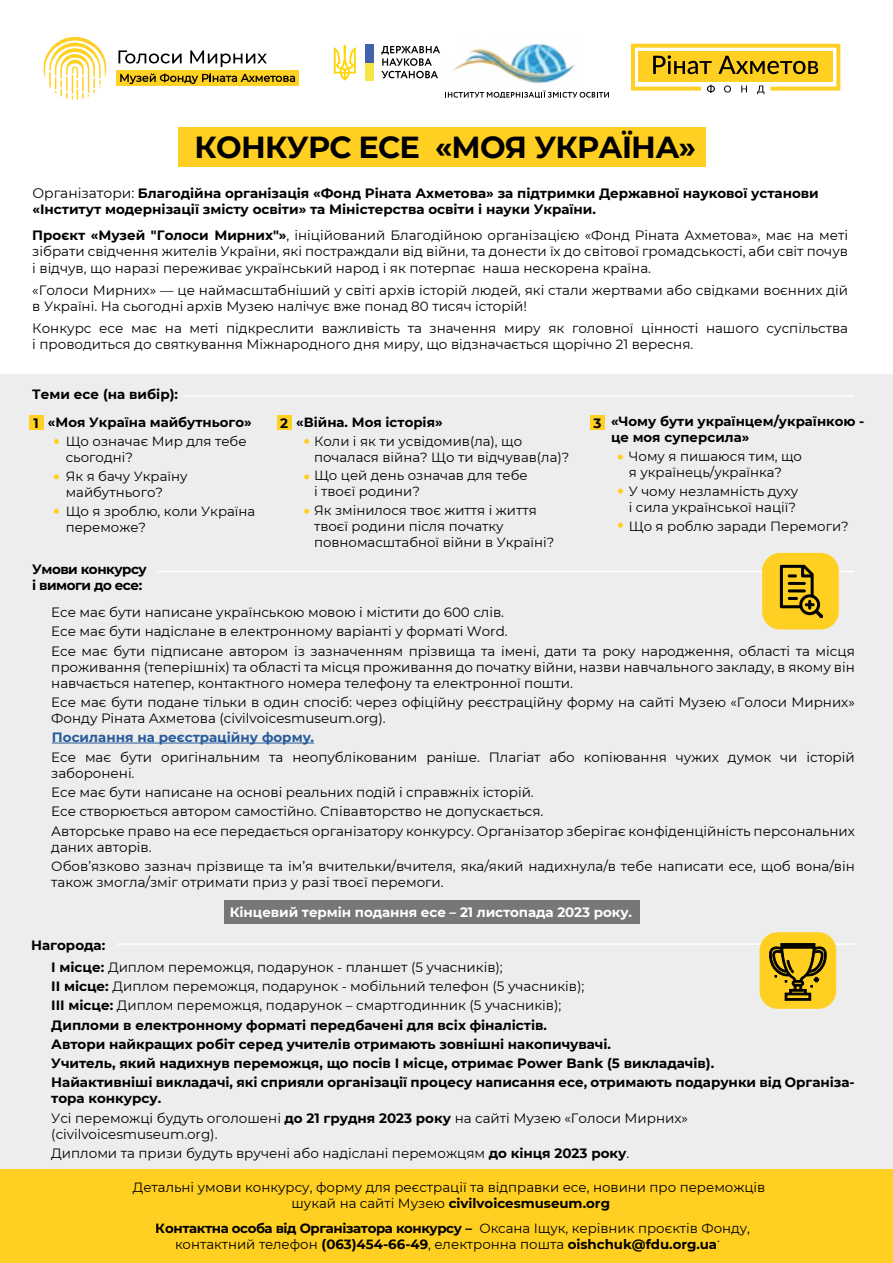
<style>
.page{position:relative;width:893px;height:1263px;background:#fff}
.page>*{position:absolute;margin:0;border:0;box-sizing:border-box;transform-origin:0 0}
.t1{font:700 30.45px "Montserrat";letter-spacing:-.025em;color:#000}
.t2{font:13.5px/16.2px "Montserrat";color:#000}
.t3{font:700 13.5px/19.2px "Montserrat";color:#000}
.t4{font:700 13.5px "Montserrat";letter-spacing:-.005em;color:#fff}
.t5{font:700 13.5px "Montserrat";color:#275b9b}
.t6{font:700 13.5px/16.2px "Montserrat";letter-spacing:-.035em;color:#000}
.t7{font:13.35px/16px "Montserrat";color:#000}
.t8{font:700 13.35px/16px "Montserrat";letter-spacing:-.03em;color:#000}
.t9{font:700 13.35px/16px "Montserrat";color:#000}
.s1{font-weight:400;font-size:13.95px}
.s2{font-weight:700}
.s3{font-weight:400}
</style>
<div class="page">
<div style="left:179px;top:127px;width:527px;height:40px;background:#ffcf21"></div>
<div style="left:0;top:374px;width:893px;height:807px;background:#ededed"></div>
<div style="left:224px;top:900px;width:416px;height:23px;background:#777"></div>
<div style="left:29px;top:416px;width:15px;height:14px;background:#ffcf21"></div>
<div style="left:277px;top:416px;width:15px;height:14px;background:#ffcf21"></div>
<div style="left:591px;top:416px;width:14px;height:14px;background:#ffcf21"></div>
<div style="left:1px;top:1169px;width:892px;height:94px;background:#ffcf21"></div>
<hr style="left:157px;top:571px;width:697px;height:1px;background:#fff">
<hr style="left:117px;top:943px;width:738px;height:2px;background:#fff">
<hr style="left:184px;top:395px;width:670px;height:2px;background:#fff">
<div style="left:762px;top:553px;width:77px;height:76px;background:#ffcf21;border-radius:18px"></div>
<svg style="left:780px;top:565px;width:43px;height:53px"></svg>
<div style="left:760px;top:932px;width:76px;height:77px;background:#ffcf21;border-radius:18px"></div>
<svg style="left:769px;top:943px;width:58px;height:58px"></svg>
<svg style="left:334px;top:44px;width:22px;height:37px"></svg>
<div style="left:365px;top:63px;width:9px;height:18px;background:#f7e646"></div>
<div style="left:365px;top:44px;width:9px;height:19px;background:#4161aa"></div>
<svg style="left:381px;top:46px;width:59px;height:32px"></svg>
<img style="left:453px;top:43px;width:122px;height:41px">
<svg style="left:445px;top:90px;width:164px;height:8px"></svg>
<svg style="left:54px;top:439px;width:5px;height:5px"></svg>
<svg style="left:304px;top:439px;width:5px;height:5px"></svg>
<svg style="left:618px;top:454px;width:5px;height:5px"></svg>
<svg style="left:618px;top:489px;width:5px;height:5px"></svg>
<svg style="left:618px;top:523px;width:5px;height:5px"></svg>
<svg style="left:304px;top:474px;width:5px;height:5px"></svg>
<svg style="left:304px;top:509px;width:5px;height:5px"></svg>
<svg style="left:54px;top:474px;width:5px;height:5px"></svg>
<svg style="left:54px;top:509px;width:5px;height:5px"></svg>
<svg style="left:631px;top:44px;width:209px;height:50px"></svg>
<div style="left:116px;top:71px;width:182px;height:15px;background:#ffd122"></div>
<svg style="left:44px;top:37px;width:62px;height:63px"></svg>
<svg style="left:118px;top:50px;width:64px;height:14px"></svg>
<svg style="left:190px;top:50px;width:77px;height:17px"></svg>
<svg style="left:120px;top:73px;width:175px;height:11px"></svg>
<hr style="left:52px;top:743px;width:262px;height:1px;background:#275b9b">
<h1 class="t1" style="left:195px;top:125px;width:503px">КОНКУРС ЕСЕ «МОЯ УКРАЇНА»</h1>
<p class="t3" style="left:32px;top:184px;width:788px;line-height:16.2px"><span class="s1">Організатори:</span> Благодійна організація «Фонд Ріната Ахметова» за підтримки Державної наукової установи «Інститут модернізації змісту освіти» та Міністерства освіти і науки України.</p>
<p class="t2" style="left:32px;top:227px;width:817px;text-align:justify"><span class="s2">Проєкт «Музей "Голоси Мирних"»</span>, ініційований Благодійною організацією «Фонд Ріната Ахметова», має на меті зібрати свідчення жителів України, які постраждали від війни, та донести їх до світової громадськості, аби світ почув і відчув, що наразі переживає український народ і як потерпає наша нескорена країна.</p>
<p class="t2" style="left:32px;top:281px;width:817px">«Голоси Мирних» — це наймасштабніший у світі архів історій людей, які стали жертвами або свідками воєнних дій в Україні. На сьогодні архів Музею налічує вже понад 80 тисяч історій!</p>
<p class="t2" style="left:32px;top:320px;width:817px">Конкурс есе має на меті підкреслити важливість та значення миру як головної цінності нашого суспільства і проводиться до святкування Міжнародного дня миру, що відзначається щорічно 21 вересня.</p>
<p class="t3" style="left:32px;top:380px;width:147px;line-height:28.2px">Теми есе (на вибір):<br>1</p>
<p class="t9" style="left:48px;top:414px;width:205px">«Моя Україна майбутнього»</p>
<p class="t7" style="left:66px;top:433px;width:182px">Що означає Мир для тебе сьогодні?</p>
<p class="t7" style="left:66px;top:468px;width:123px">Як я бачу Україну майбутнього?</p>
<p class="t7" style="left:66px;top:503px;width:191px">Що я зроблю, коли Україна переможе?</p>
<p class="t6" style="left:32px;top:560px;width:116px">Умови конкурсу і вимоги до есе:</p>
<p class="t9" style="left:296px;top:413px;width:148px">«Війна. Моя історія»</p>
<p class="t7" style="left:314px;top:432px;width:257px">Коли і як ти усвідомив(ла), що почалася війна? Що ти відчував(ла)?</p>
<p class="t7" style="left:314px;top:467px;width:215px">Що цей день означав для тебе і твоєї родини?</p>
<p class="t7" style="left:314px;top:502px;width:242px">Як змінилося твоє життя і життя твоєї родини після початку повномасштабної війни в Україні?</p>
<p class="t3" style="left:280px;top:412px;width:9px">2</p>
<p class="t3" style="left:593px;top:412px;width:9px">3</p>
<p class="t9" style="left:611px;top:412px;width:255px">«Чому бути українцем/українкою - це моя суперсила»</p>
<p class="t7" style="left:629px;top:447px;width:175px">Чому я пишаюся тим, що я українець/українка?</p>
<p class="t7" style="left:629px;top:482px;width:171px">У чому незламність духу і сила української нації?</p>
<p class="t7" style="left:629px;top:517px;width:222px">Що я роблю заради Перемоги?</p>
<p class="t2" style="left:51px;top:602px;width:805px;line-height:19.2px">Есе має бути написане українською мовою і містити до 600 слів.<br>Есе має бути надіслане в електронному варіанті у форматі Word.<br>Есе має бути підписане автором із зазначенням прізвища та імені, дати та року народження, області та місця</p>
<p class="t2" style="left:51px;top:658px;width:805px">проживання (теперішніх) та області та місця проживання до початку війни, назви навчального закладу, в якому він навчається натепер, контактного номера телефону та електронної пошти.</p>
<p class="t2" style="left:51px;top:694px;width:805px">Есе має бути подане тільки в один спосіб: через офіційну реєстраційну форму на сайті Музею «Голоси Мирних»<br>Фонду Ріната Ахметова (civilvoicesmuseum.org).</p>
<p class="t2" style="left:51px;top:748px;width:805px">Есе має бути оригінальним та неопублікованим раніше. Плагіат або копіювання чужих думок чи історій заборонені.</p>
<p class="t2" style="left:51px;top:782px;width:805px;line-height:19.2px">Есе має бути написане на основі реальних подій і справжніх історій.<br>Есе створюється автором самостійно. Співавторство не допускається.<br>Авторське право на есе передається організатору конкурсу. Організатор зберігає конфіденційність персональних</p>
<p class="t2" style="left:51px;top:837px;width:805px;line-height:19.2px">даних авторів.<br>Обов’язково зазнач прізвище та ім’я вчительки/вчителя, яка/який надихнула/в тебе написати есе, щоб вона/він</p>
<p class="t2" style="left:51px;top:874px;width:394px">також змогла/зміг отримати приз у разі твоєї перемоги.</p>
<p class="t5" style="left:52px;top:727px;width:264px">Посилання на реєстраційну форму.</p>
<p class="t3" style="left:31px;top:935px;width:76px">Нагорода:</p>
<p class="t4" style="left:230px;top:902px;width:404px">Кінцевий термін подання есе – 21 листопада 2023 року.</p>
<p class="t3" style="left:51px;top:957px;width:805px">І місце: <span class="s3">Диплом переможця, подарунок - планшет (5 учасників);<br></span>ІІ місце: <span class="s3">Диплом переможця, подарунок - мобільний телефон (5 учасників);<br></span>ІІІ місце: <span class="s3">Диплом переможця, подарунок – смартгодинник (5 учасників);<br></span>Дипломи в електронному форматі передбачені для всіх фіналістів.<br>Автори найкращих робіт серед учителів отримають зовнішні накопичувачі.<br>Учитель, який надихнув переможця, що посів І місце, отримає Power Bank (5 викладачів).<br>Найактивніші викладачі, які сприяли організації процесу написання есе, отримають подарунки від Організа-</p>
<p class="t2" style="left:51px;top:1088px;width:638px;line-height:19.2px"><span class="s2">тора конкурсу.<br></span>Усі переможці будуть оголошені <span class="s2">до 21 грудня 2023 року</span> на сайті Музею «Голоси Мирних»</p>
<p class="t2" style="left:51px;top:1124px;width:579px;line-height:19.2px">(civilvoicesmuseum.org).<br>Дипломи та призи будуть вручені або надіслані переможцям <span class="s2">до кінця 2023 року</span>.</p>
<p class="t7" style="left:133px;top:1178px;width:634px;text-align:center">Детальні умови конкурсу, форму для реєстрації та відправки есе, новини про переможців шукай на сайті Музею <span class="s2">civilvoicesmuseum.org</span></p>
<p class="t8" style="left:175px;top:1220px;width:576px;text-indent:-19px">Контактна особа від Організатора конкурсу – <span class="s3">Оксана Іщук, керівник проєктів Фонду, контактний телефон</span> (063)454-66-49<span class="s3">, електронна пошта</span> oishchuk@fdu.org.ua</p>
<p class="t7" style="left:717px;top:1228px;width:4px">.</p>
</div>
